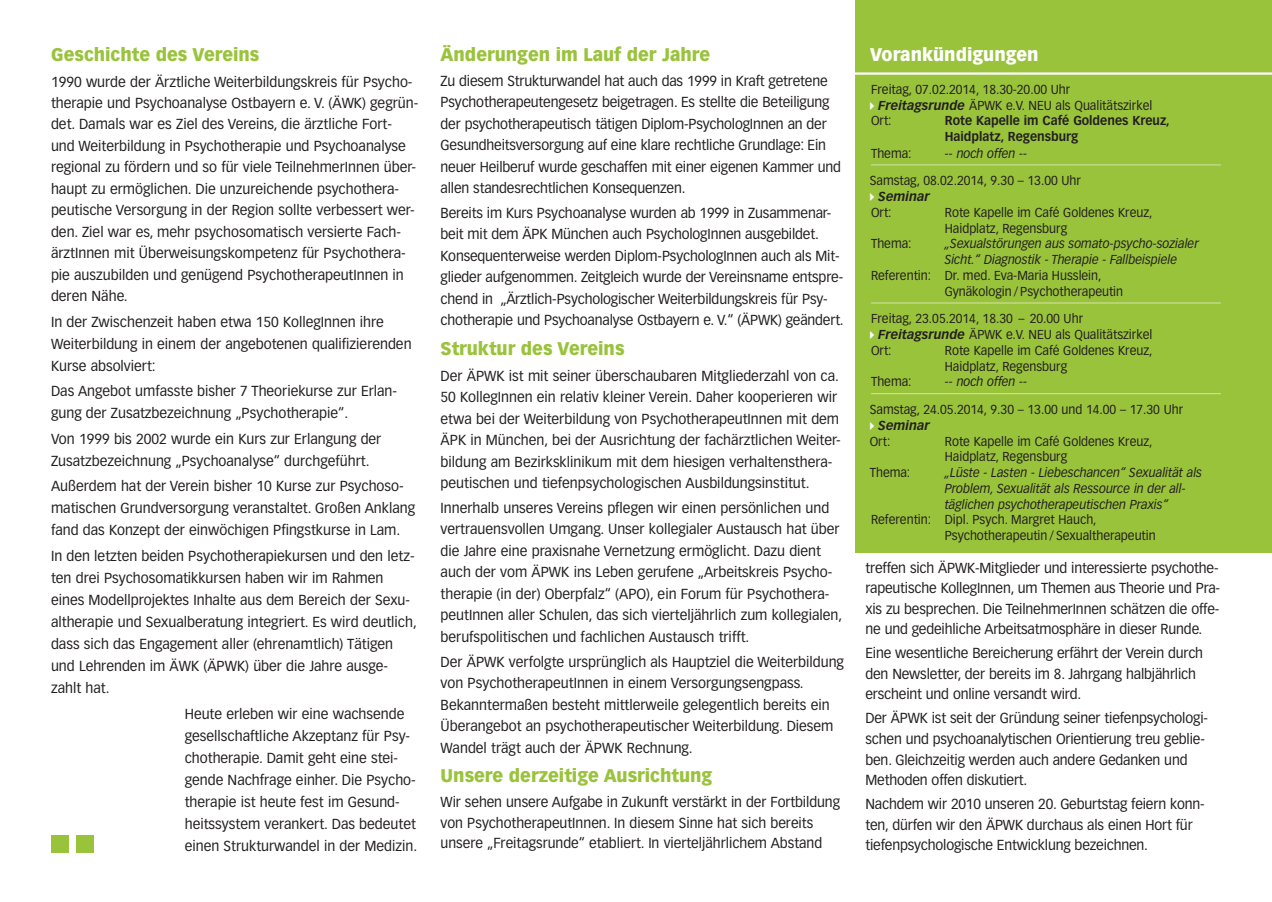
<style>
.page{position:relative;width:1272px;height:902px;background:#fff}
.page>*{position:absolute;margin:0;border:0;box-sizing:border-box;transform-origin:0 0}
.t1{font:900 18px "Vectora LH";color:#9ac33c;scale:.95 1}
.t2{font:900 18px "Vectora LH";color:#fff;scale:.95 1}
.t3{font:14.25px/21.5px "Vectora LH";color:#231f20}
.t4{font:14.25px/20.5px "Vectora LH";color:#231f20;scale:.96 1}
.t5{font:12.75px/15.8px "Vectora LH";color:#231f20;scale:.95 1}
.t6{font:italic 12.75px "Vectora LH";color:#231f20;scale:.95 1}
.t7{font:700 12.75px/15.8px "Vectora LH";color:#231f20;scale:.95 1}
.t8{font:italic 700 12.75px/15.8px "Vectora LH";color:#231f20}
.s1{color:#fff}
.s2{font-weight:700;font-style:italic}
.s3{font-style:italic}
.s4{font-weight:400;font-style:normal}
</style>
<div class="page">
<div style="left:855px;top:0;width:416px;height:552px;background:#9ac33c"></div>
<hr style="left:871px;top:164px;width:349px;height:1px;background:#d3e3ad">
<hr style="left:871px;top:302px;width:349px;height:1px;background:#d3e3ad">
<hr style="left:871px;top:393px;width:349px;height:1px;background:#d3e3ad">
<hr style="left:850px;top:72px;width:421px;height:3px;background:#fff">
<div style="left:51px;top:835px;width:18px;height:18px;background:#9ac33c"></div>
<div style="left:76px;top:835px;width:18px;height:18px;background:#9ac33c"></div>
<p class="t1" style="left:51px;top:47px;width:221px">Geschichte des Vereins</p>
<p class="t3" style="left:51px;top:72px;width:369px">1990 wurde der Ärztliche Weiterbildungskreis für Psycho&shy;therapie und Psychoanalyse Ostbayern e. V. (ÄWK) gegrün&shy;det. Damals war es Ziel des Vereins, die ärztliche Fort&shy;und Weiterbildung in Psychotherapie und Psychoanalyse regional zu fördern und so für viele TeilnehmerInnen über&shy;haupt zu ermöglichen. Die unzureichende psychothera&shy;peutische Versorgung in der Region sollte verbessert wer&shy;den. Ziel war es, mehr psychosomatisch versierte Fach&shy;ärztInnen mit Überweisungskompetenz für Psychothera&shy;pie auszubilden und genügend PsychotherapeutInnen in deren Nähe.</p>
<p class="t3" style="left:51px;top:311px;width:362px;line-height:22px">In der Zwischenzeit haben etwa 150 KollegInnen ihre<br>Weiterbildung in einem der angebotenen qualifizierenden<br>Kurse absolviert:</p>
<p class="t3" style="left:51px;top:381px;width:347px;line-height:22px">Das Angebot umfasste bisher 7 Theoriekurse zur Erlan&shy;gung der Zusatzbezeichnung „Psychotherapie“.</p>
<p class="t3" style="left:51px;top:428px;width:332px;line-height:22px">Von 1999 bis 2002 wurde ein Kurs zur Erlangung der<br>Zusatzbezeichnung „Psychoanalyse“ durchgeführt.</p>
<p class="t3" style="left:51px;top:476px;width:365px;line-height:22px">Außerdem hat der Verein bisher 10 Kurse zur Psychoso&shy;matischen Grundversorgung veranstaltet. Großen Anklang fand das Konzept der einwöchigen Pfingstkurse in Lam.</p>
<p class="t3" style="left:51px;top:545px;width:367px;line-height:22px">In den letzten beiden Psychotherapiekursen und den letz&shy;ten drei Psychosomatikkursen haben wir im Rahmen eines Modellprojektes Inhalte aus dem Bereich der Sexu&shy;altherapie und Sexualberatung integriert. Es wird deutlich, dass sich das Engagement aller (ehrenamtlich) Tätigen und Lehrenden im ÄWK (ÄPWK) über die Jahre ausge&shy;zahlt hat.</p>
<p class="t3" style="left:185px;top:703px;width:234px;line-height:22px">Heute erleben wir eine wachsende gesellschaftliche Akzeptanz für Psy&shy;chotherapie. Damit geht eine stei&shy;gende Nachfrage einher. Die Psycho&shy;therapie ist heute fest im Gesund&shy;heitssystem verankert. Das bedeutet einen Strukturwandel in der Medizin.</p>
<p class="t1" style="left:440px;top:47px;width:285px">Änderungen im Lauf der Jahre</p>
<p class="t4" style="left:440px;top:71px;width:419px;line-height:21.5px">Zu diesem Strukturwandel hat auch das 1999 in Kraft getretene Psychotherapeutengesetz beigetragen. Es stellte die Beteiligung der psychotherapeutisch tätigen Diplom-PsychologInnen an der Gesundheitsversorgung auf eine klare rechtliche Grundlage: Ein neuer Heilberuf wurde geschaffen mit einer eigenen Kammer und allen standesrechtlichen Konsequenzen.</p>
<p class="t4" style="left:440px;top:203px;width:421px;line-height:21.5px">Bereits im Kurs Psychoanalyse wurden ab 1999 in Zusammenar&shy;beit mit dem ÄPK München auch PsychologInnen ausgebildet.<br>Konsequenterweise werden Diplom-PsychologInnen auch als Mit&shy;glieder aufgenommen. Zeitgleich wurde der Vereinsname entspre&shy;chend in „Ärztlich-Psychologischer Weiterbildungskreis für Psy&shy;chotherapie und Psychoanalyse Ostbayern e. V.“ (ÄPWK) geändert.</p>
<p class="t1" style="left:440px;top:341px;width:195px">Struktur des Vereins</p>
<p class="t3" style="left:440px;top:366px;width:401px">Der ÄPWK ist mit seiner überschaubaren Mitgliederzahl von ca.<br>50 KollegInnen ein relativ kleiner Verein. Daher kooperieren wir etwa bei der Weiterbildung von PsychotherapeutInnen mit dem ÄPK in München, bei der Ausrichtung der fachärztlichen Weiter&shy;bildung am Bezirksklinikum mit dem hiesigen verhaltensthera&shy;peutischen und tiefenpsychologischen Ausbildungsinstitut.</p>
<p class="t3" style="left:440px;top:498px;width:403px">Innerhalb unseres Vereins pflegen wir einen persönlichen und vertrauensvollen Umgang. Unser kollegialer Austausch hat über die Jahre eine praxisnahe Vernetzung ermöglicht. Dazu dient auch der vom ÄPWK ins Leben gerufene „Arbeitskreis Psycho&shy;therapie (in der) Oberpfalz“ (APO), ein Forum für Psychothera&shy;peutInnen aller Schulen, das sich vierteljährlich zum kollegialen, berufspolitischen und fachlichen Austausch trifft.</p>
<p class="t3" style="left:440px;top:651px;width:405px">Der ÄPWK verfolgte ursprünglich als Hauptziel die Weiterbildung von PsychotherapeutInnen in einem Versorgungsengpass.<br>Bekanntermaßen besteht mittlerweile gelegentlich bereits ein Überangebot an psychotherapeutischer Weiterbildung. Diesem Wandel trägt auch der ÄPWK Rechnung.</p>
<p class="t1" style="left:440px;top:768px;width:287px">Unsere derzeitige Ausrichtung</p>
<p class="t4" style="left:440px;top:792px;width:417px">Wir sehen unsere Aufgabe in Zukunft verstärkt in der Fortbildung von PsychotherapeutInnen. In diesem Sinne hat sich bereits unsere „Freitagsrunde“ etabliert. In vierteljährlichem Abstand</p>
<p class="t2" style="left:870px;top:47px;width:179px">Vorankündigungen</p>
<p class="t5" style="left:871px;top:82px;width:211px">Freitag, 07.02.2014, 18.30-20.00 Uhr</p>
<p class="t5" style="left:871px;top:98px;width:297px;text-indent:-6px"><span class="s1">✔</span><span class="s2">Freitagsrunde</span> ÄPWK e.V. NEU als Qualitätszirkel<br>Ort:</p>
<p class="t7" style="left:944px;top:114px;width:238px">Rote Kapelle im Café Goldenes Kreuz,<br>Haidplatz, Regensburg</p>
<p class="t5" style="left:869px;top:140px;width:224px;line-height:27.8px;text-indent:75px"><span class="s3">-- noch offen --<br></span>Samstag, 08.02.2014, 9.30 – 13.00 Uhr</p>
<p class="t8" style="left:871px;top:189px;width:60px;text-indent:-6px"><span class="s1">✔</span>Seminar<br><span class="s4">Ort:</span></p>
<p class="t5" style="left:871px;top:146px;width:44px">Thema:</p>
<p class="t5" style="left:944px;top:205px;width:220px">Rote Kapelle im Café Goldenes Kreuz,<br>Haidplatz, Regensburg</p>
<p class="t5" style="left:871px;top:237px;width:44px">Thema:</p>
<p class="t6" style="left:944px;top:238px;width:269px">„Sexualstörungen aus somato-psycho-sozialer</p>
<p class="t6" style="left:944px;top:254px;width:246px">Sicht.“ Diagnostik - Therapie - Fallbeispiele</p>
<p class="t5" style="left:871px;top:268px;width:244px">Referentin: Dr. med. Eva-Maria Husslein,</p>
<p class="t5" style="left:944px;top:284px;width:189px">Gynäkologin / Psychotherapeutin</p>
<p class="t5" style="left:871px;top:312px;width:225px">Freitag, 23.05.2014, 18.30 – 20.00 Uhr</p>
<p class="t5" style="left:871px;top:327px;width:297px;text-indent:-6px"><span class="s1">✔</span><span class="s2">Freitagsrunde</span> ÄPWK e.V. NEU als Qualitätszirkel<br>Ort:</p>
<p class="t5" style="left:944px;top:343px;width:220px">Rote Kapelle im Café Goldenes Kreuz,<br>Haidplatz, Regensburg</p>
<p class="t5" style="left:869px;top:369px;width:331px;line-height:27.8px;text-indent:75px"><span class="s3">-- noch offen --<br></span>Samstag, 24.05.2014, 9.30 – 13.00 und 14.00 – 17.30 Uhr</p>
<p class="t8" style="left:869px;top:418px;width:61px;text-indent:-4px"><span class="s1">✔</span>Seminar<br><span class="s4">Ort:</span></p>
<p class="t5" style="left:871px;top:375px;width:44px">Thema:</p>
<p class="t5" style="left:944px;top:434px;width:220px">Rote Kapelle im Café Goldenes Kreuz,<br>Haidplatz, Regensburg</p>
<p class="t5" style="left:869px;top:465px;width:44px">Thema:</p>
<p class="t6" style="left:944px;top:467px;width:272px">„Lüste - Lasten - Liebeschancen“ Sexualität als</p>
<p class="t6" style="left:944px;top:483px;width:255px">Problem, Sexualität als Ressource in der all-</p>
<p class="t6" style="left:944px;top:498px;width:237px">täglichen psychotherapeutischen Praxis“</p>
<p class="t5" style="left:871px;top:513px;width:239px">Referentin: Dipl. Psych. Margret Hauch,</p>
<p class="t5" style="left:944px;top:528px;width:224px">Psychotherapeutin / Sexualtherapeutin</p>
<p class="t4" style="left:865px;top:558px;width:371px;text-align:justify">treffen sich ÄPWK-Mitglieder und interessierte psychothe&shy;rapeutische KollegInnen, um Themen aus Theorie und Pra&shy;xis zu besprechen. Die TeilnehmerInnen schätzen die offe&shy;ne und gedeihliche Arbeitsatmosphäre in dieser Runde.</p>
<p class="t4" style="left:865px;top:643px;width:353px">Eine wesentliche Bereicherung erfährt der Verein durch den Newsletter, der bereits im 8. Jahrgang halbjährlich erscheint und online versandt wird.</p>
<p class="t4" style="left:865px;top:708px;width:358px">Der ÄPWK ist seit der Gründung seiner tiefenpsychologi&shy;schen und psychoanalytischen Orientierung treu geblie&shy;ben. Gleichzeitig werden auch andere Gedanken und Methoden offen diskutiert.</p>
<p class="t4" style="left:865px;top:794px;width:355px">Nachdem wir 2010 unseren 20. Geburtstag feiern konn&shy;ten, dürfen wir den ÄPWK durchaus als einen Hort für tiefenpsychologische Entwicklung bezeichnen.</p>
</div>
